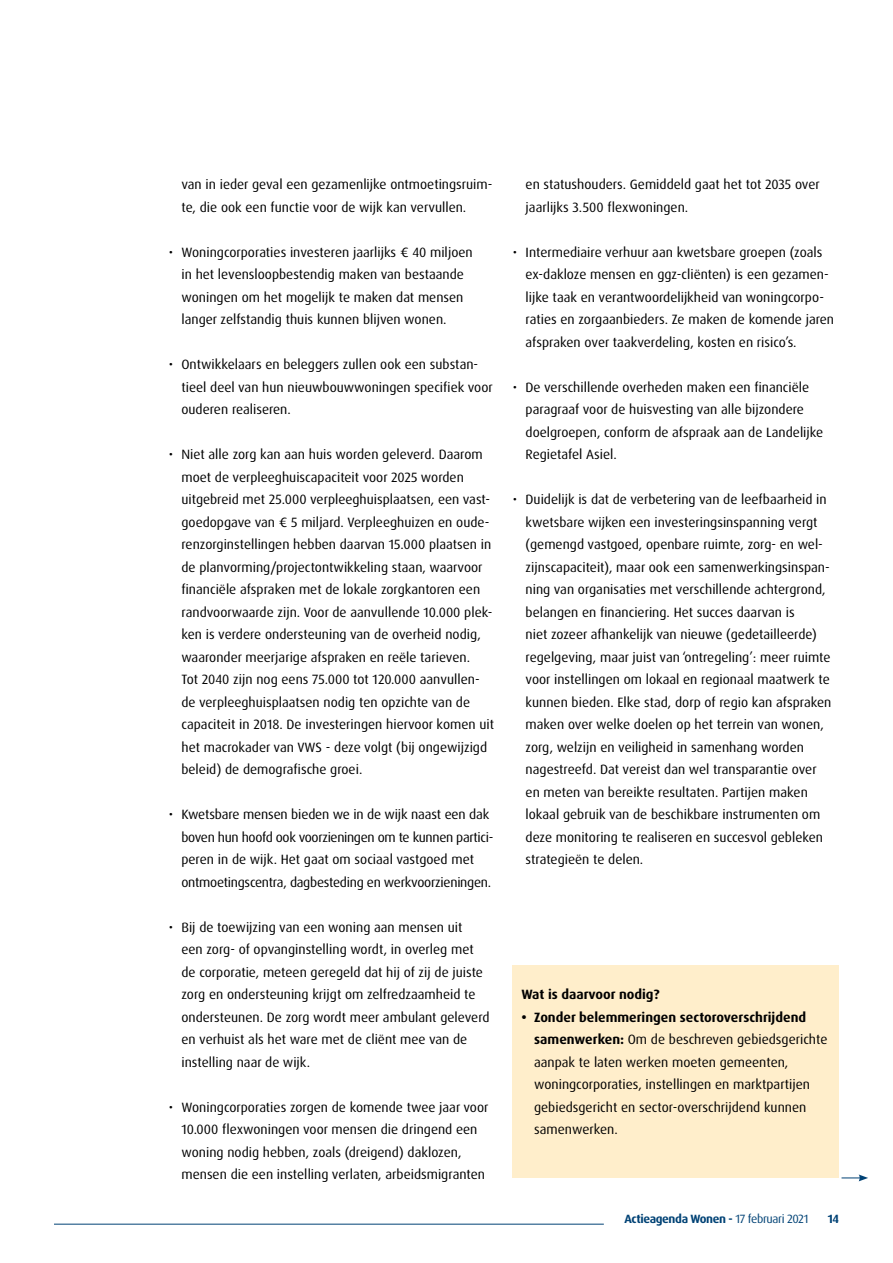
<style>
.page{position:relative;width:893px;height:1263px;background:#fff}
.page>*{position:absolute;margin:0;border:0;box-sizing:border-box;transform-origin:0 0}
.t1{font:13.5px/22.5px "Dax OT";color:#000}
.t2{font:13.5px/22.5px "Dax OT";letter-spacing:-.02em;color:#000}
.t3{font:700 13.5px "Dax OT";color:#000}
.t4{font:700 12px "Dax OT";letter-spacing:-.03em;color:#004275}
.s1{font-weight:700}
.s2{font-weight:400}
</style>
<div class="page">
<hr style="left:54px;top:1224px;width:550px;height:1px;background:#004275">
<svg style="left:841px;top:1174px;width:27px;height:7px"></svg>
<div style="left:513px;top:965px;width:326px;height:213px;background:#ffeecb"></div>
<p class="t1" style="left:181px;top:173px;width:312px">van in ieder geval een gezamenlijke ontmoetingsruim&shy;te, die ook een functie voor de wijk kan vervullen.</p>
<p class="t1" style="left:181px;top:241px;width:293px;text-indent:-13px">• Woningcorporaties investeren jaarlijks € 40 miljoen in het levensloopbestendig maken van bestaande woningen om het mogelijk te maken dat mensen langer zelfstandig thuis kunnen blijven wonen.</p>
<p class="t1" style="left:181px;top:353px;width:313px;text-indent:-13px">• Ontwikkelaars en beleggers zullen ook een substan&shy;tieel deel van hun nieuwbouwwoningen specifiek voor ouderen realiseren.</p>
<p class="t1" style="left:181px;top:443px;width:314px;text-indent:-13px">• Niet alle zorg kan aan huis worden geleverd. Daarom moet de verpleeghuiscapaciteit voor 2025 worden uitgebreid met 25.000 verpleeghuisplaatsen, een vast&shy;goedopgave van € 5 miljard. Verpleeghuizen en oude&shy;renzorginstellingen hebben daarvan 15.000 plaatsen in de planvorming/projectontwikkeling staan, waarvoor financiële afspraken met de lokale zorgkantoren een randvoorwaarde zijn. Voor de aanvullende 10.000 plek&shy;ken is verdere ondersteuning van de overheid nodig, waaronder meerjarige afspraken en reële tarieven.<br>Tot 2040 zijn nog eens 75.000 tot 120.000 aanvullen&shy;de verpleeghuisplaatsen nodig ten opzichte van de capaciteit in 2018. De investeringen hiervoor komen uit het macrokader van VWS - deze volgt (bij ongewijzigd beleid) de demografische groei.</p>
<p class="t2" style="left:181px;top:803px;width:313px;text-indent:-13px">• Kwetsbare mensen bieden we in de wijk naast een dak boven hun hoofd ook voorzieningen om te kunnen partici&shy;peren in de wijk. Het gaat om sociaal vastgoed met ontmoetingscentra, dagbesteding en werkvoorzieningen.</p>
<p class="t1" style="left:181px;top:916px;width:310px;text-indent:-13px">• Bij de toewijzing van een woning aan mensen uit<br>een zorg- of opvanginstelling wordt, in overleg met de corporatie, meteen geregeld dat hij of zij de juiste zorg en ondersteuning krijgt om zelfredzaamheid te ondersteunen. De zorg wordt meer ambulant geleverd en verhuist als het ware met de cliënt mee van de instelling naar de wijk.</p>
<p class="t1" style="left:181px;top:1096px;width:309px;text-indent:-13px">• Woningcorporaties zorgen de komende twee jaar voor 10.000 flexwoningen voor mensen die dringend een woning nodig hebben, zoals (dreigend) daklozen, mensen die een instelling verlaten, arbeidsmigranten</p>
<p class="t1" style="left:526px;top:173px;width:296px">en statushouders. Gemiddeld gaat het tot 2035 over jaarlijks 3.500 flexwoningen.</p>
<p class="t1" style="left:526px;top:241px;width:310px;text-indent:-13px">• Intermediaire verhuur aan kwetsbare groepen (zoals ex-dakloze mensen en ggz-cliënten) is een gezamen&shy;lijke taak en verantwoordelijkheid van woningcorpo&shy;raties en zorgaanbieders. Ze maken de komende jaren afspraken over taakverdeling, kosten en risico’s.</p>
<p class="t1" style="left:526px;top:376px;width:299px;text-indent:-13px">• De verschillende overheden maken een financiële paragraaf voor de huisvesting van alle bijzondere doelgroepen, conform de afspraak aan de Landelijke Regietafel Asiel.</p>
<p class="t1" style="left:526px;top:488px;width:307px;text-indent:-13px">• Duidelijk is dat de verbetering van de leefbaarheid in kwetsbare wijken een investeringsinspanning vergt (gemengd vastgoed, openbare ruimte, zorg- en wel&shy;zijnscapaciteit), maar ook een samenwerkingsinspan&shy;ning van organisaties met verschillende achtergrond, belangen en financiering. Het succes daarvan is<br>niet zozeer afhankelijk van nieuwe (gedetailleerde) regelgeving, maar juist van ‘ontregeling’: meer ruimte voor instellingen om lokaal en regionaal maatwerk te kunnen bieden. Elke stad, dorp of regio kan afspraken maken over welke doelen op het terrein van wonen, zorg, welzijn en veiligheid in samenhang worden nagestreefd. Dat vereist dan wel transparantie over en meten van bereikte resultaten. Partijen maken lokaal gebruik van de beschikbare instrumenten om deze monitoring te realiseren en succesvol gebleken strategieën te delen.</p>
<p class="t3" style="left:521px;top:986px;width:140px">Wat is daarvoor nodig?</p>
<p class="t1" style="left:534px;top:1006px;width:295px;text-indent:-13px"><span class="s1">• Zonder belemmeringen sectoroverschrijdend samenwerken:</span> Om de beschreven gebiedsgerichte aanpak te laten werken moeten gemeenten, woningcorporaties, instellingen en marktpartijen gebiedsgericht en sector-overschrijdend kunnen samenwerken.</p>
<p class="t4" style="left:624px;top:1211px;width:186px">Actieagenda Wonen - <span class="s2">17 februari 2021</span></p>
<p class="t4" style="left:828px;top:1211px;width:13px">14</p>
</div>
